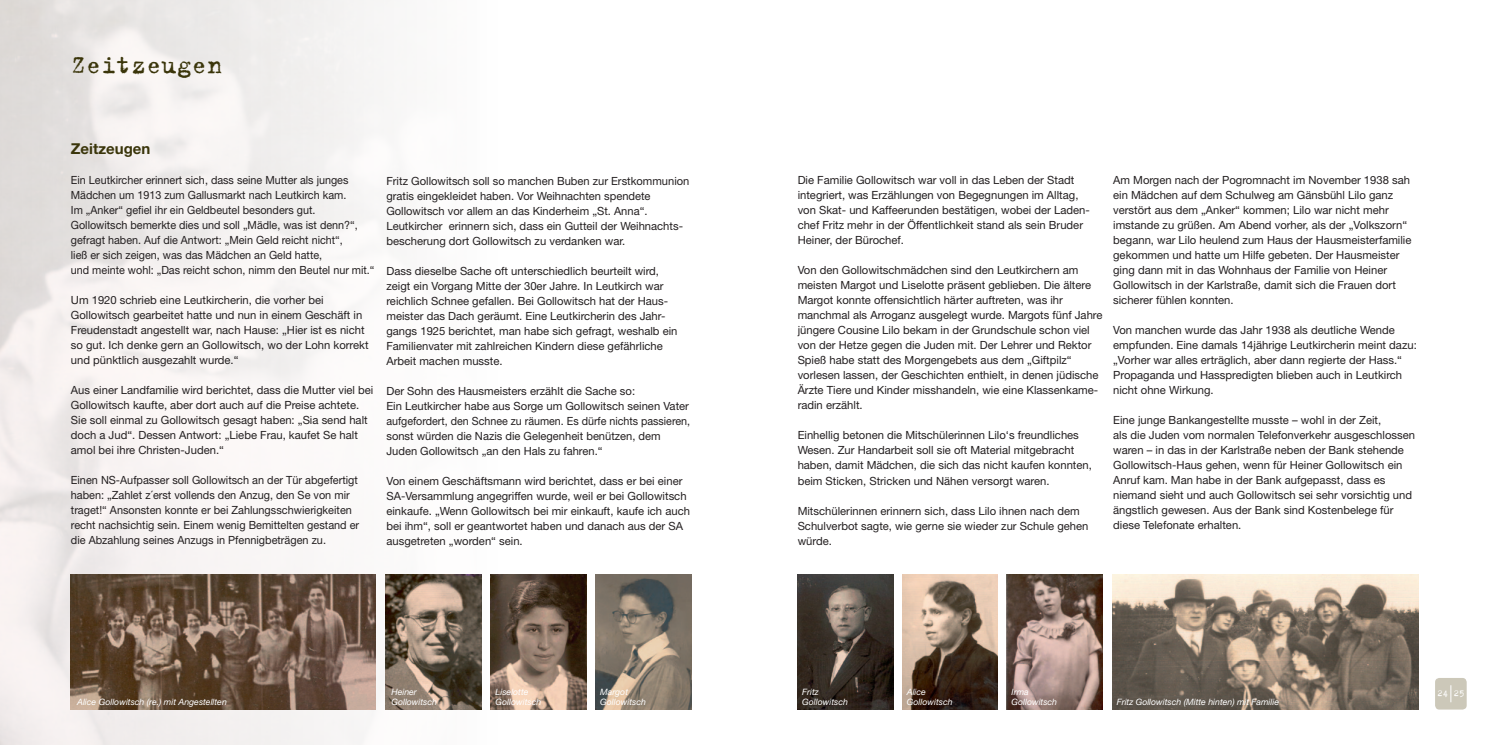
<style>
.page{position:relative;width:1489px;height:745px;background:#fff}
.page>*{position:absolute;margin:0;border:0;box-sizing:border-box;transform-origin:0 0}
.t1{font:27.5px "Trixie";color:#3a350a}
.t2{font:700 15px "Helvetica Neue";color:#3a350a}
.t3{font:11.25px/15px "Helvetica Neue";color:#231f20}
.t4{font:11.25px/15px "Helvetica Neue";color:#231f20;scale:.96 1}
.t5{font:10px "Trixie";color:#fff}
.t6{font:italic 8.75px/10px "Helvetica Neue";color:#fff}
</style>
<div class="page">
<img style="left:0;top:0;width:505px;height:744px">
<img style="left:797px;top:574px;width:96px;height:135px">
<img style="left:71px;top:574px;width:305px;height:135px">
<img style="left:902px;top:574px;width:95px;height:135px">
<img style="left:595px;top:574px;width:96px;height:135px">
<div style="left:1434px;top:677px;width:32px;height:32px;background:#ccc8b9;border-radius:4px"></div>
<svg style="left:1450px;top:685px;width:1px;height:16px"></svg>
<img style="left:1006px;top:574px;width:96px;height:135px">
<img style="left:1112px;top:574px;width:305px;height:135px">
<img style="left:386px;top:574px;width:95px;height:135px">
<img style="left:490px;top:574px;width:96px;height:135px">
<h1 class="t1" style="left:71px;top:47px;width:153px">Zeitzeugen</h1>
<h2 class="t2" style="left:71px;top:139px;width:81px">Zeitzeugen</h2>
<p class="t4" style="left:71px;top:172px;width:318px">Ein Leutkircher erinnert sich, dass seine Mutter als junges Mädchen um 1913 zum Gallusmarkt nach Leutkirch kam.<br>Im „Anker“ gefiel ihr ein Geldbeutel besonders gut.<br>Gollowitsch bemerkte dies und soll „Mädle, was ist denn?“, gefragt haben. Auf die Antwort: „Mein Geld reicht nicht“,<br>ließ er sich zeigen, was das Mädchen an Geld hatte,<br>und meinte wohl: „Das reicht schon, nimm den Beutel nur mit.“</p>
<p class="t3" style="left:71px;top:292px;width:299px">Um 1920 schrieb eine Leutkircherin, die vorher bei Gollowitsch gearbeitet hatte und nun in einem Geschäft in Freudenstadt angestellt war, nach Hause: „Hier ist es nicht so gut. Ich denke gern an Gollowitsch, wo der Lohn korrekt und pünktlich ausgezahlt wurde.“</p>
<p class="t3" style="left:71px;top:382px;width:304px">Aus einer Landfamilie wird berichtet, dass die Mutter viel bei Gollowitsch kaufte, aber dort auch auf die Preise achtete.<br>Sie soll einmal zu Gollowitsch gesagt haben: „Sia send halt doch a Jud“. Dessen Antwort: „Liebe Frau, kaufet Se halt amol bei ihre Christen-Juden.“</p>
<p class="t3" style="left:71px;top:472px;width:290px">Einen NS-Aufpasser soll Gollowitsch an der Tür abgefertigt haben: „Zahlet z´erst vollends den Anzug, den Se von mir traget!“ Ansonsten konnte er bei Zahlungsschwierigkeiten recht nachsichtig sein. Einem wenig Bemittelten gestand er die Abzahlung seines Anzugs in Pfennigbeträgen zu.</p>
<p class="t3" style="left:386px;top:173px;width:304px">Fritz Gollowitsch soll so manchen Buben zur Erstkommunion gratis eingekleidet haben. Vor Weihnachten spendete Gollowitsch vor allem an das Kinderheim „St. Anna“.<br>Leutkircher erinnern sich, dass ein Gutteil der Weihnachts&shy;bescherung dort Gollowitsch zu verdanken war.</p>
<p class="t3" style="left:386px;top:263px;width:292px">Dass dieselbe Sache oft unterschiedlich beurteilt wird, zeigt ein Vorgang Mitte der 30er Jahre. In Leutkirch war reichlich Schnee gefallen. Bei Gollowitsch hat der Haus&shy;meister das Dach geräumt. Eine Leutkircherin des Jahr&shy;gangs 1925 berichtet, man habe sich gefragt, weshalb ein Familienvater mit zahlreichen Kindern diese gefährliche Arbeit machen musste.</p>
<p class="t3" style="left:386px;top:383px;width:305px">Der Sohn des Hausmeisters erzählt die Sache so:<br>Ein Leutkircher habe aus Sorge um Gollowitsch seinen Vater aufgefordert, den Schnee zu räumen. Es dürfe nichts passieren, sonst würden die Nazis die Gelegenheit benützen, dem Juden Gollowitsch „an den Hals zu fahren.“</p>
<p class="t3" style="left:386px;top:473px;width:305px">Von einem Geschäftsmann wird berichtet, dass er bei einer SA-Versammlung angegriffen wurde, weil er bei Gollowitsch einkaufe. „Wenn Gollowitsch bei mir einkauft, kaufe ich auch bei ihm“, soll er geantwortet haben und danach aus der SA ausgetreten „worden“ sein.</p>
<p class="t3" style="left:797px;top:172px;width:293px">Die Familie Gollowitsch war voll in das Leben der Stadt integriert, was Erzählungen von Begegnungen im Alltag, von Skat- und Kaffeerunden bestätigen, wobei der Laden&shy;chef Fritz mehr in der Öffentlichkeit stand als sein Bruder Heiner, der Bürochef.</p>
<p class="t3" style="left:797px;top:262px;width:306px">Von den Gollowitschmädchen sind den Leutkirchern am meisten Margot und Liselotte präsent geblieben. Die ältere Margot konnte offensichtlich härter auftreten, was ihr manchmal als Arroganz ausgelegt wurde. Margots fünf Jahre jüngere Cousine Lilo bekam in der Grundschule schon viel von der Hetze gegen die Juden mit. Der Lehrer und Rektor Spieß habe statt des Morgengebets aus dem „Giftpilz“ vorlesen lassen, der Geschichten enthielt, in denen jüdische Ärzte Tiere und Kinder misshandeln, wie eine Klassenkame&shy;radin erzählt.</p>
<p class="t3" style="left:797px;top:427px;width:296px">Einhellig betonen die Mitschülerinnen Lilo‘s freundliches Wesen. Zur Handarbeit soll sie oft Material mitgebracht haben, damit Mädchen, die sich das nicht kaufen konnten, beim Sticken, Stricken und Nähen versorgt waren.</p>
<p class="t3" style="left:797px;top:502px;width:292px">Mitschülerinnen erinnern sich, dass Lilo ihnen nach dem<br>Schulverbot sagte, wie gerne sie wieder zur Schule gehen würde.</p>
<p class="t3" style="left:1113px;top:172px;width:300px">Am Morgen nach der Pogromnacht im November 1938 sah ein Mädchen auf dem Schulweg am Gänsbühl Lilo ganz verstört aus dem „Anker“ kommen; Lilo war nicht mehr imstande zu grüßen. Am Abend vorher, als der „Volkszorn“ begann, war Lilo heulend zum Haus der Hausmeisterfamilie gekommen und hatte um Hilfe gebeten. Der Hausmeister ging dann mit in das Wohnhaus der Familie von Heiner Gollowitsch in der Karlstraße, damit sich die Frauen dort sicherer fühlen konnten.</p>
<p class="t3" style="left:1113px;top:322px;width:305px">Von manchen wurde das Jahr 1938 als deutliche Wende empfunden. Eine damals 14jährige Leutkircherin meint dazu: „Vorher war alles erträglich, aber dann regierte der Hass.“ Propaganda und Hasspredigten blieben auch in Leutkirch nicht ohne Wirkung.</p>
<p class="t3" style="left:1113px;top:412px;width:303px">Eine junge Bankangestellte musste – wohl in der Zeit,<br>als die Juden vom normalen Telefonverkehr ausgeschlossen waren – in das in der Karlstraße neben der Bank stehende Gollowitsch-Haus gehen, wenn für Heiner Gollowitsch ein Anruf kam. Man habe in der Bank aufgepasst, dass es niemand sieht und auch Gollowitsch sei sehr vorsichtig und ängstlich gewesen. Aus der Bank sind Kostenbelege für diese Telefonate erhalten.</p>
<p class="t6" style="left:77px;top:696px;width:151px">Alice Gollowitsch (re.) mit Angestellten</p>
<p class="t6" style="left:391px;top:686px;width:47px">Heiner<br>Gollowitsch</p>
<p class="t6" style="left:495px;top:686px;width:47px">Liselotte<br>Gollowitsch</p>
<p class="t6" style="left:600px;top:686px;width:47px">Margot<br>Gollowitsch</p>
<p class="t6" style="left:802px;top:686px;width:47px">Fritz<br>Gollowitsch</p>
<p class="t6" style="left:906px;top:686px;width:47px">Alice<br>Gollowitsch</p>
<p class="t6" style="left:1011px;top:686px;width:47px">Irma<br>Gollowitsch</p>
<p class="t6" style="left:1116px;top:696px;width:164px">Fritz Gollowitsch (Mitte hinten) mit Familie</p>
<p class="t5" style="left:1436px;top:685px;width:29px">24 25</p>
</div>
